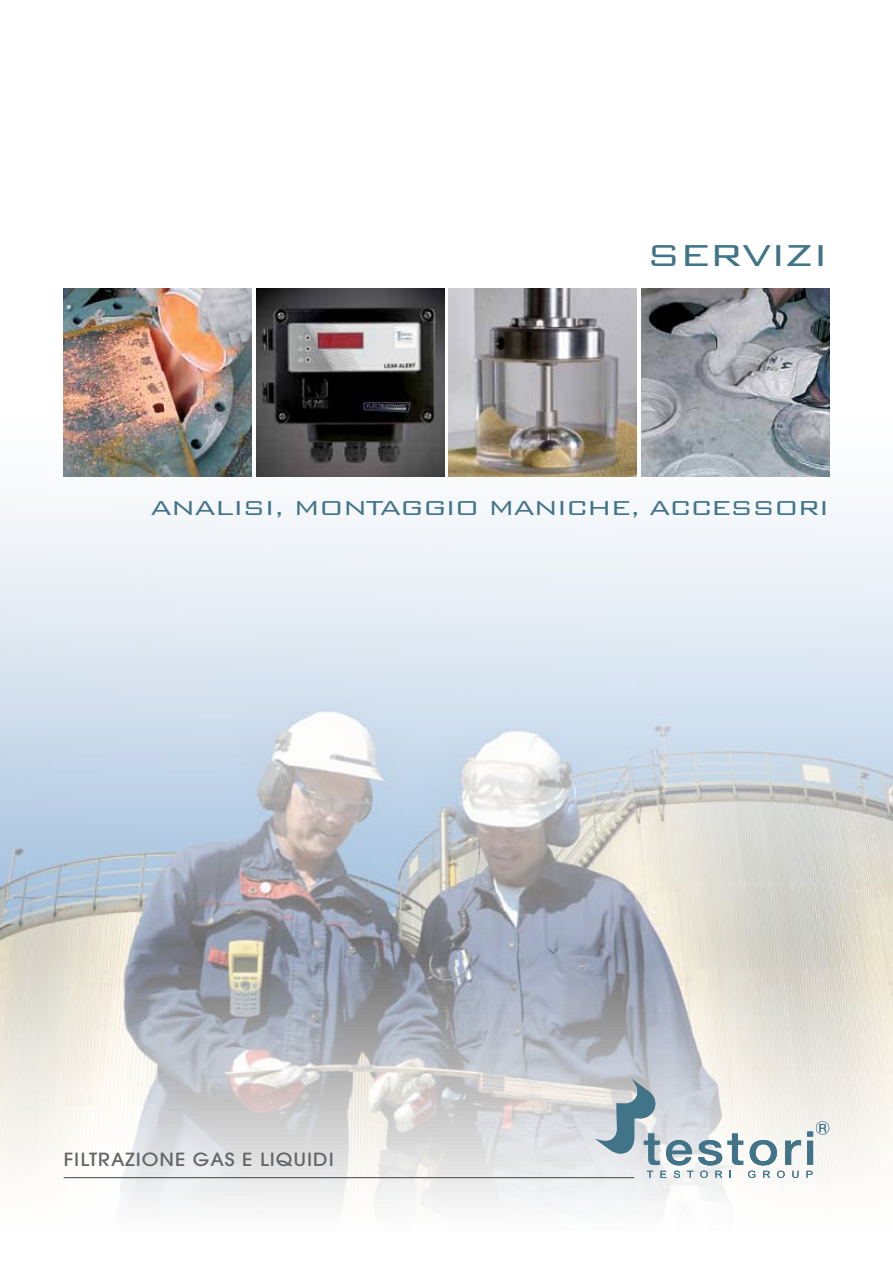
<style>
.page{position:relative;width:893px;height:1263px;background:#fff}
.page>*{position:absolute;margin:0;border:0;box-sizing:border-box;transform-origin:0 0}
.t1{font:300 40.5px "Bank Gothic BT";letter-spacing:-.04em;color:#417389;scale:1.1 1}
.t2{font:300 27px "Bank Gothic BT";letter-spacing:-.05em;color:#417389;scale:1.1 1}
.t3{font:500 18px "Avant Garde";letter-spacing:.05em;color:#636466;scale:1.1 1}
</style>
<div class="page">
<img style="left:0;top:288px;width:893px;height:916px">
<svg style="left:595px;top:1077px;width:234px;height:101px"></svg>
<hr style="left:64px;top:1177px;width:570px;height:1px;background:#636466">
<img style="left:449px;top:289px;width:188px;height:188px">
<img style="left:641px;top:289px;width:188px;height:188px">
<img style="left:256px;top:289px;width:188px;height:188px">
<img style="left:64px;top:289px;width:188px;height:188px">
<h1 class="t1" style="left:646px;top:233px;width:167px">SERVIZI</h1>
<p class="t2" style="left:150px;top:493px;width:619px">ANALISI, MONTAGGIO MANICHE, ACCESSORI</p>
<p class="t3" style="left:64px;top:1148px;width:247px">FILTRAZIONE GAS E LIQUIDI</p>
</div>
